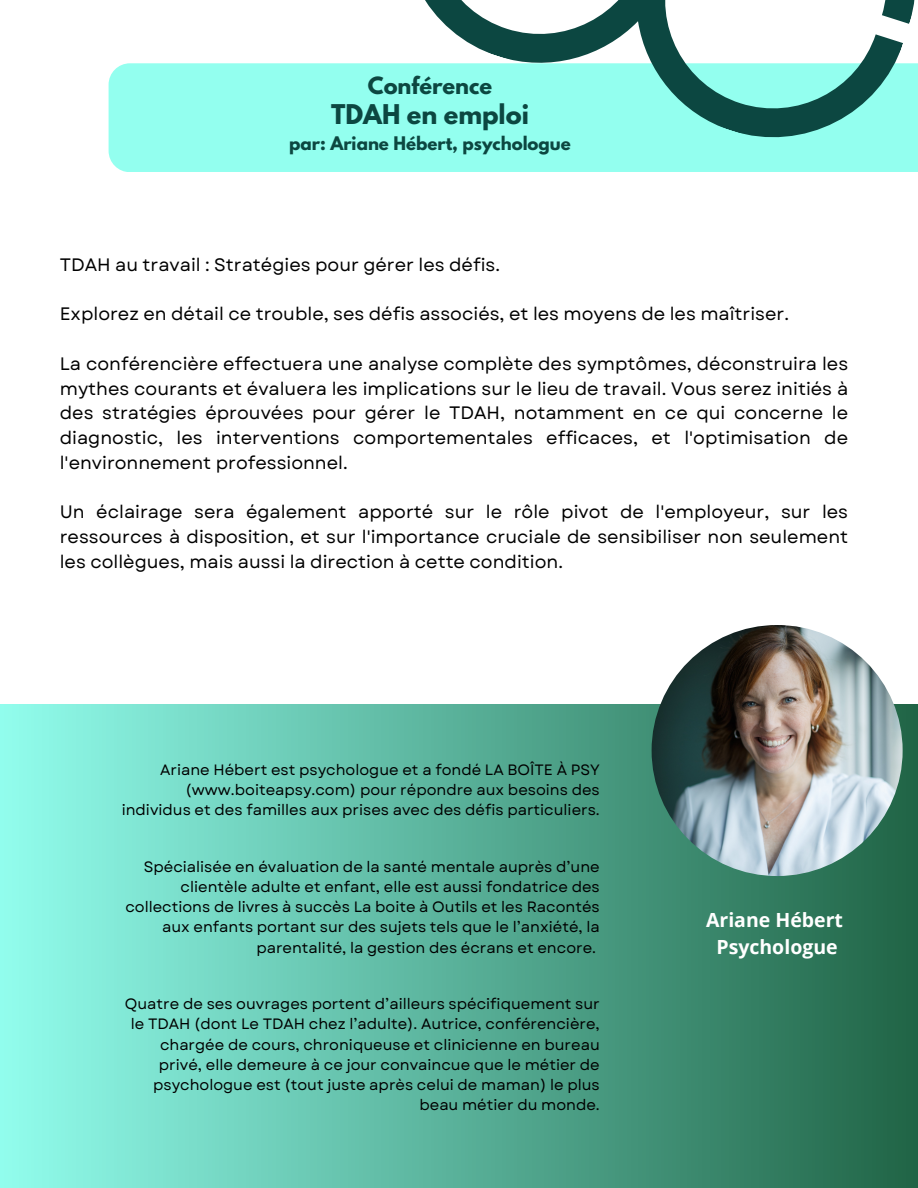
<style>
.page{position:relative;width:918px;height:1188px;background:#fff}
.page>*{position:absolute;margin:0;border:0;box-sizing:border-box;transform-origin:0 0}
.t1{font:700 24.15px "League Spartan";color:#0c4741}
.t2{font:700 21px "League Spartan";color:#0c4741}
.t3{font:700 19.5px "Open Sans";color:#fff}
.t4{font:18px/24.8px "Garet";color:#000;text-align:justify}
.t5{font:700 16.65px "League Spartan";color:#0c4741}
.t6{font:15px/20.2px "Garet";color:#000;text-align:right}
</style>
<div class="page">
<div style="left:109px;top:63px;width:809px;height:109px;background:#93ffef"></div>
<svg style="left:903px;top:0;width:12px;height:24px"></svg>
<svg style="left:368px;top:0;width:535px;height:172px;fill:#93ffef"></svg>
<div style="left:0;top:704px;width:918px;height:484px;background:linear-gradient(to right,#92fded,#206445)"></div>
<img style="left:652px;top:625px;width:251px;height:251px;border-radius:50%">
<p class="t2" style="left:368px;top:75px;width:126px">Conférence</p>
<p class="t1" style="left:331px;top:102px;width:199px">TDAH en emploi</p>
<p class="t5" style="left:289px;top:135px;width:283px">par: Ariane Hébert, psychologue</p>
<p class="t4" style="left:60px;top:252px;width:442px">TDAH au travail : Stratégies pour gérer les défis.</p>
<p class="t4" style="left:60px;top:302px;width:731px">Explorez en détail ce trouble, ses défis associés, et les moyens de les maîtriser.</p>
<p class="t4" style="left:60px;top:351px;width:790px">La conférencière effectuera une analyse complète des symptômes, déconstruira les mythes courants et évaluera les implications sur le lieu de travail. Vous serez initiés à des stratégies éprouvées pour gérer le TDAH, notamment en ce qui concerne le diagnostic, les interventions comportementales efficaces, et l'optimisation de l'environnement professionnel.</p>
<p class="t4" style="left:60px;top:500px;width:790px">Un éclairage sera également apporté sur le rôle pivot de l'employeur, sur les ressources à disposition, et sur l'importance cruciale de sensibiliser non seulement les collègues, mais aussi la direction à cette condition.</p>
<p class="t6" style="left:122px;top:759px;width:480px">Ariane Hébert est psychologue et a fondé LA BOÎTE À PSY (www.boiteapsy.com) pour répondre aux besoins des individus et des familles aux prises avec des défis particuliers.</p>
<p class="t6" style="left:125px;top:856px;width:476px">Spécialisée en évaluation de la santé mentale auprès d’une clientèle adulte et enfant, elle est aussi fondatrice des collections de livres à succès La boite à Outils et les Racontés aux enfants portant sur des sujets tels que le l’anxiété, la parentalité, la gestion des écrans et encore.</p>
<p class="t6" style="left:125px;top:994px;width:476px">Quatre de ses ouvrages portent d’ailleurs spécifiquement sur le TDAH (dont Le TDAH chez l’adulte). Autrice, conférencière, chargée de cours, chroniqueuse et clinicienne en bureau privé, elle demeure à ce jour convaincue que le métier de psychologue est (tout juste après celui de maman) le plus beau métier du monde.</p>
<p class="t3" style="left:706px;top:906px;width:139px">Ariane Hébert</p>
<p class="t3" style="left:716px;top:933px;width:123px">Psychologue</p>
</div>
